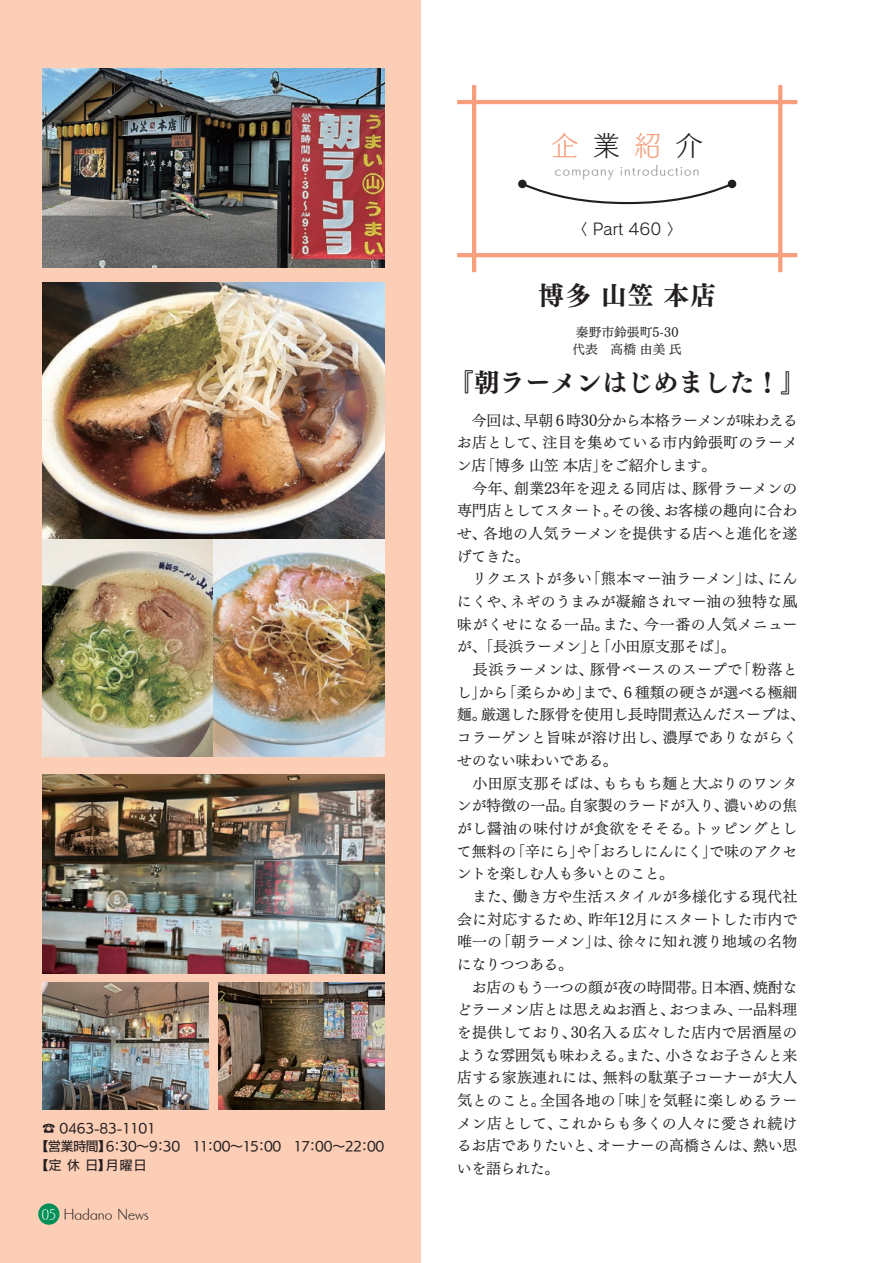
<style>
.page{position:relative;width:893px;height:1263px;background:#fff}
.page>*{position:absolute;margin:0;border:0;box-sizing:border-box;transform-origin:0 0}
.t1{font:27.6px "Pearl Std L";color:#231f20}
.t2{font:27.6px "Pearl Std L";color:#f79f7c}
.t3{font:25.5px "UD Mincho Pr 6 N B";color:#231f20}
.t4{font:15.9px "Rodin Cattleya Pro M";color:#231f20}
.t5{font:14.85px/22.6px "UD Mincho Pr 6 N M";letter-spacing:-.005em;color:#231f20}
.t6{font:14.85px/22.6px "UD Mincho Pr 6 N M";letter-spacing:.015em;color:#231f20}
.t7{font:14.85px/22.6px "UD Mincho Pr 6 N M";letter-spacing:-.025em;color:#231f20}
.t8{font:14.85px "UD Mincho Pr 6 N M";letter-spacing:.02em;color:#231f20}
.t9{font:14.85px "UD Mincho Pr 6 N M";letter-spacing:-.035em;color:#231f20}
.t10{font:14.85px "UD Mincho Pr 6 N M";letter-spacing:-.03em;color:#231f20}
.t11{font:14.85px "UD Mincho Pr 6 N M";letter-spacing:.04em;color:#231f20}
.t12{font:14.85px "UD Mincho Pr 6 N M";letter-spacing:.035em;color:#231f20}
.t13{font:13.35px "Pearl Std L";color:#231f20}
.t14{font:12.75px/18.1px "UD Kakugo Large Pr 6 N M";letter-spacing:-.02em;color:#231f20}
.t15{font:12.75px "Pearl Std L";letter-spacing:.1em;color:#808285}
.t16{font:12.75px/17px "UD Mincho Pr 6 N M";color:#231f20}
.t17{font:12.75px "Pearl Std L";color:#fff;scale:.95 1}
</style>
<div class="page">
<div style="left:0;top:0;width:421px;height:1263px;background:#fcceb6"></div>
<svg style="left:457px;top:85px;width:340px;height:187px"></svg>
<svg style="left:520px;top:181px;width:215px;height:24px"></svg>
<div style="left:728px;top:180px;width:8px;height:8px;background:#231f20;border-radius:50%"></div>
<div style="left:518px;top:180px;width:9px;height:8px;background:#231f20;border-radius:50%"></div>
<div style="left:38px;top:1203px;width:22px;height:22px;background:#009057;border-radius:50%"></div>
<img style="left:43px;top:68px;width:342px;height:199px">
<img style="left:43px;top:282px;width:342px;height:474px">
<img style="left:43px;top:982px;width:165px;height:128px">
<img style="left:219px;top:982px;width:166px;height:128px">
<img style="left:43px;top:774px;width:342px;height:199px">
<p class="t14" style="left:42px;top:1120px;width:115px">︎☎ 0463-83-1101</p>
<p class="t14" style="left:106px;top:1138px;width:42px;text-indent:-70px">【営業時間【<br>月曜日</p>
<p class="t14" style="left:106px;top:1138px;width:76px">6：30~9：30</p>
<p class="t14" style="left:36px;top:1156px;width:76px">【定休日】</p>
<p class="t14" style="left:192px;top:1138px;width:91px">11：00~15：00</p>
<p class="t14" style="left:294px;top:1138px;width:92px">17：00~22：00</p>
<p class="t17" style="left:42px;top:1204px;width:17px">05</p>
<p class="t13" style="left:64px;top:1203px;width:87px">Hadano News</p>
<h1 class="t2" style="left:551px;top:123px;width:29px">企</h1>
<h1 class="t1" style="left:593px;top:123px;width:29px">業</h1>
<h1 class="t2" style="left:634px;top:123px;width:29px">紹</h1>
<h1 class="t1" style="left:676px;top:123px;width:29px">介</h1>
<p class="t15" style="left:620px;top:160px;width:81px">introduction</p>
<p class="t15" style="left:555px;top:160px;width:60px">company</p>
<p class="t4" style="left:571px;top:218px;width:113px">〈 Part 460 〈</p>
<h2 class="t3" style="left:539px;top:272px;width:179px">博多山笠本店</h2>
<p class="t16" style="left:572px;top:322px;width:111px">秦野市鈴張町5-30代表　高橋由美氏</p>
<h2 class="t3" style="left:449px;top:359px;width:359px">『朝ラーメンはじめました!『</h2>
<p class="t9" style="left:524px;top:407px;width:275px">早朝６時30分から本格ラーメンが味わえる</p>
<p class="t5" style="left:457px;top:408px;width:74px">　今回は、</p>
<p class="t5" style="left:543px;top:430px;width:256px">注目を集めている市内鈴張町のラーメ</p>
<p class="t5" style="left:457px;top:430px;width:91px">お店として、</p>
<p class="t5" style="left:480px;top:453px;width:128px">「博多山笠本店」</p>
<p class="t5" style="left:457px;top:453px;width:31px">ン店</p>
<p class="t7" style="left:599px;top:453px;width:118px">をご紹介します。</p>
<p class="t6" style="left:514px;top:476px;width:183px">創業23年を迎える同店は、</p>
<p class="t5" style="left:457px;top:476px;width:62px">　今年、</p>
<p class="t5" style="left:693px;top:476px;width:106px">豚骨ラーメンの</p>
<p class="t5" style="left:483px;top:498px;width:316px;text-indent:-26px">専門店としてスタート。<br>各地の人気ラーメンを提供する店へと進化を遂</p>
<p class="t5" style="left:610px;top:498px;width:61px">その後、</p>
<p class="t5" style="left:664px;top:498px;width:135px">お客様の趣向に合わ</p>
<p class="t5" style="left:457px;top:521px;width:74px">せ、<br>げてきた。</p>
<p class="t5" style="left:586px;top:566px;width:189px">「熊本マー油ラーメンは」、</p>
<p class="t6" style="left:511px;top:566px;width:288px;text-indent:-53px">　リクエストが多い<br>ネギのうまみが凝縮されマー油の独特な風</p>
<p class="t5" style="left:767px;top:566px;width:31px">にん</p>
<p class="t5" style="left:457px;top:589px;width:61px">にくや、</p>
<p class="t11" style="left:644px;top:611px;width:155px">今一番の人気メニュー</p>
<p class="t5" style="left:457px;top:612px;width:280px">味がくせになる一品。<br>が、「長浜ラーメン 「と」 小田原支那そば。「</p>
<p class="t5" style="left:603px;top:612px;width:46px">また、</p>
<p class="t5" style="left:736px;top:657px;width:63px">「粉落と</p>
<p class="t5" style="left:582px;top:657px;width:217px;text-indent:-125px">　長浜ラーメンは、<br>まで６、種類の硬さが選べる極細</p>
<p class="t12" style="left:590px;top:656px;width:153px">豚骨ベースのスープで</p>
<p class="t5" style="left:502px;top:680px;width:90px">「柔らかめ」</p>
<p class="t5" style="left:481px;top:680px;width:325px;text-indent:-24px">し」<br>厳選した豚骨を使用し長時間煮込んだスープは、</p>
<p class="t5" style="left:479px;top:680px;width:31px">から</p>
<p class="t5" style="left:457px;top:702px;width:31px">麺。</p>
<p class="t5" style="left:457px;top:725px;width:211px">コラーゲンと旨味が溶け出し、</p>
<p class="t5" style="left:457px;top:748px;width:162px">せのない味わいである。</p>
<p class="t5" style="left:603px;top:771px;width:196px">もちもち麺と大ぶりのワンタ</p>
<p class="t5" style="left:663px;top:725px;width:136px">濃厚でありながらく</p>
<p class="t8" style="left:457px;top:770px;width:153px">　小田原支那そばは、</p>
<p class="t7" style="left:568px;top:793px;width:162px">自家製のラードが入り、</p>
<p class="t5" style="left:457px;top:793px;width:119px">ンが特徴の一品。</p>
<p class="t5" style="left:724px;top:793px;width:75px">濃いめの焦</p>
<p class="t8" style="left:457px;top:815px;width:244px">がし醤油の味付けが食欲をそそる。</p>
<p class="t5" style="left:693px;top:816px;width:105px">トッピングとし</p>
<p class="t5" style="left:510px;top:839px;width:208px">「辛にら 「や」 おろしにんにく」</p>
<p class="t5" style="left:457px;top:839px;width:61px">て無料の</p>
<p class="t10" style="left:457px;top:861px;width:219px">ントを楽しむ人も多いとのこと。</p>
<p class="t5" style="left:513px;top:884px;width:286px">働き方や生活スタイルが多様化する現代社</p>
<p class="t5" style="left:709px;top:839px;width:90px">で味のアクセ</p>
<p class="t5" style="left:457px;top:884px;width:61px">　また、</p>
<p class="t5" style="left:588px;top:907px;width:211px">昨年12月にスタートした市内で</p>
<p class="t5" style="left:457px;top:907px;width:136px">会に対応するため、</p>
<p class="t5" style="left:496px;top:929px;width:127px">「朝ラーメンは」、</p>
<p class="t5" style="left:618px;top:929px;width:180px">徐々に知れ渡り地域の名物</p>
<p class="t7" style="left:457px;top:929px;width:118px">唯一の<br>になりつつある。</p>
<p class="t5" style="left:457px;top:975px;width:250px">　お店のもう一つの顔が夜の時間帯。</p>
<p class="t5" style="left:700px;top:975px;width:61px">日本酒、</p>
<p class="t5" style="left:753px;top:975px;width:46px">焼酎な</p>
<p class="t5" style="left:571px;top:997px;width:228px;text-indent:-114px">どラーメン店とは思えぬお酒と、<br>30名入る広々した店内で居酒屋の</p>
<p class="t5" style="left:738px;top:997px;width:61px">一品料理</p>
<p class="t5" style="left:669px;top:997px;width:75px">おつまみ、</p>
<p class="t5" style="left:457px;top:1020px;width:121px">を提供しており、</p>
<p class="t5" style="left:603px;top:1043px;width:196px;text-indent:-146px">ような雰囲気も味わえる。<br>無料の駄菓子コーナーが大人</p>
<p class="t5" style="left:665px;top:1043px;width:134px">小さなお子さんと来</p>
<p class="t5" style="left:625px;top:1043px;width:46px">また、</p>
<p class="t5" style="left:457px;top:1065px;width:151px">店する家族連れには、</p>
<p class="t5" style="left:610px;top:1088px;width:47px">「味」</p>
<p class="t5" style="left:457px;top:1088px;width:90px">気とのこと。</p>
<p class="t5" style="left:648px;top:1088px;width:151px">を気軽に楽しめるラー</p>
<p class="t5" style="left:540px;top:1088px;width:77px">全国各地の</p>
<p class="t6" style="left:556px;top:1111px;width:243px">これからも多くの人々に愛され続け</p>
<p class="t5" style="left:457px;top:1111px;width:106px">メン店として、</p>
<p class="t7" style="left:457px;top:1133px;width:147px">るお店でありたいと、いを語られた。</p>
<p class="t5" style="left:596px;top:1133px;width:162px">オーナーの高橋さんは、</p>
<p class="t5" style="left:753px;top:1133px;width:46px">熱い思</p>
</div>
